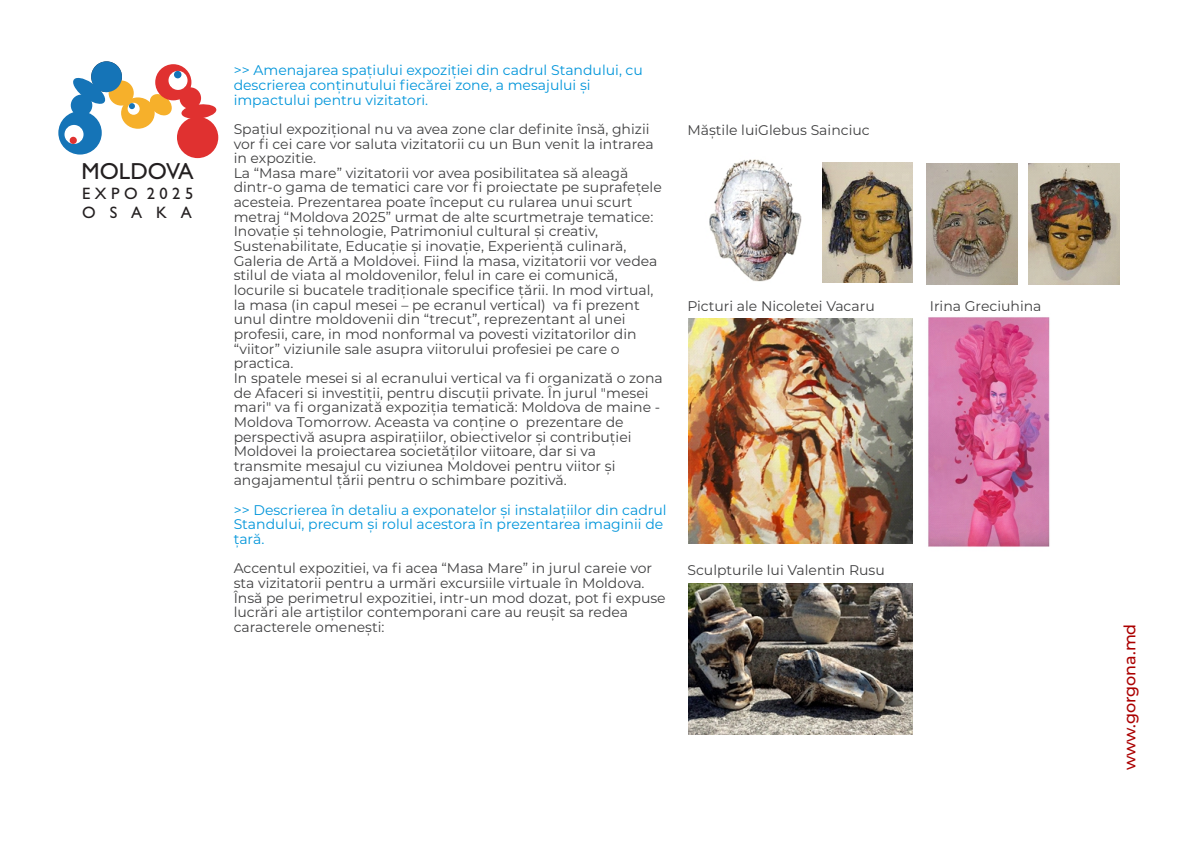
<style>
.page{position:relative;width:1191px;height:842px;background:#fff}
.page>*{position:absolute;margin:0;border:0;box-sizing:border-box;transform-origin:0 0}
.t1{font:23.3px "Gill Sans";color:#231f20}
.t2{font:16.5px/18.7px "Gill Sans";letter-spacing:.27em;color:#231f20}
.t3{font:500 16px "Montserrat";color:#ab0000}
.t4{font:14px/14.6px "Montserrat";color:#404041}
.t5{font:14px/14.6px "Montserrat";color:#0095da}
</style>
<div class="page">
<img style="left:898px;top:317px;width:152px;height:230px">
<div style="left:109px;top:80px;width:25px;height:26px;background:#f6b02b;border-radius:50%"></div>
<div style="left:121px;top:97px;width:34px;height:32px;background:#f6b02b;border-radius:50%"></div>
<div style="left:58px;top:111px;width:44px;height:44px;background:#1574b7;border-radius:50%"></div>
<div style="left:71px;top:95px;width:21px;height:21px;background:#1574b7;border-radius:50%"></div>
<div style="left:91px;top:61px;width:31px;height:31px;background:#1574b7;border-radius:50%"></div>
<svg style="left:71px;top:77px;width:36px;height:28px"></svg>
<svg style="left:148px;top:94px;width:25px;height:23px"></svg>
<div style="left:155px;top:64px;width:36px;height:36px;background:#e03130;border-radius:50%"></div>
<div style="left:179px;top:87px;width:22px;height:22px;background:#e03130;border-radius:50%"></div>
<svg style="left:180px;top:103px;width:37px;height:17px"></svg>
<div style="left:177px;top:117px;width:41px;height:41px;background:#e03130;border-radius:50%"></div>
<div style="left:64px;top:125px;width:20px;height:19px;background:#fff;border-radius:50%"></div>
<div style="left:168px;top:71px;width:19px;height:19px;background:#fff;border-radius:50%"></div>
<div style="left:70px;top:137px;width:7px;height:7px;background:#e03130;border-radius:50%"></div>
<div style="left:128px;top:103px;width:12px;height:12px;background:#fff;border-radius:50%"></div>
<div style="left:174px;top:71px;width:7px;height:7px;background:#1574b7;border-radius:50%"></div>
<svg style="left:129px;top:103px;width:6px;height:6px"></svg>
<img style="left:709px;top:159px;width:93px;height:123px">
<img style="left:822px;top:163px;width:90px;height:120px">
<img style="left:926px;top:163px;width:91px;height:121px">
<img style="left:1029px;top:163px;width:90px;height:121px">
<img style="left:688px;top:319px;width:224px;height:224px">
<img style="left:688px;top:583px;width:224px;height:151px">
<h1 class="t1" style="left:82px;top:163px;width:114px">MOLDOVA</h1>
<p class="t2" style="left:82px;top:186px;width:113px">EXPO 2025<br>OSAKA</p>
<p class="t5" style="left:234px;top:63px;width:411px">&gt;&gt; Amenajarea spațiului expoziției din cadrul Standului, cu descrierea conținutului fiecărei zone, a mesajului și impactului pentru vizitatori.</p>
<p class="t4" style="left:234px;top:122px;width:430px">Spațiul expozițional nu va avea zone clar definite însă, ghizii vor fi cei care vor saluta vizitatorii cu un Bun venit la intrarea in expozitie.<br>La “Masa mare” vizitatorii vor avea posibilitatea să aleagă dintr-o gama de tematici care vor fi proiectate pe suprafețele acesteia. Prezentarea poate început cu rularea unui scurt metraj “Moldova 2025” urmat de alte scurtmetraje tematice:<br>Inovație și tehnologie, Patrimoniul cultural și creativ, Sustenabilitate, Educație și inovație, Experiență culinară, Galeria de Artă a Moldovei. Fiind la masa, vizitatorii vor vedea stilul de viata al moldovenilor, felul in care ei comunică, locurile si bucatele tradiționale specifice țării. In mod virtual, la masa (in capul mesei – pe ecranul vertical) va fi prezent unul dintre moldovenii din “trecut”, reprezentant al unei profesii, care, in mod nonformal va povesti vizitatorilor din “viitor” viziunile sale asupra viitorului profesiei pe care o practica.<br>In spatele mesei si al ecranului vertical va fi organizată o zona de Afaceri si investiții, pentru discuții private. În jurul "mesei mari" va fi organizată expoziția tematică: Moldova de maine - Moldova Tomorrow. Aceasta va conține o prezentare de perspectivă asupra aspirațiilor, obiectivelor și contribuției Moldovei la proiectarea societăților viitoare, dar si va transmite mesajul cu viziunea Moldovei pentru viitor și angajamentul țării pentru o schimbare pozitivă.</p>
<p class="t5" style="left:234px;top:502px;width:434px">&gt;&gt; Descrierea în detaliu a exponatelor și instalațiilor din cadrul<br>Standului, precum și rolul acestora în prezentarea imaginii de țară.</p>
<p class="t4" style="left:234px;top:561px;width:433px">Accentul expozitiei, va fi acea “Masa Mare” in jurul careie vor sta vizitatorii pentru a urmări excursiile virtuale în Moldova.<br>Însă pe perimetrul expozitiei, intr-un mod dozat, pot fi expuse lucrări ale artiștilor contemporani care au reușit sa redea caracterele omenești:</p>
<p class="t4" style="left:687px;top:123px;width:184px">Măștile luiGlebus Sainciuc</p>
<p class="t4" style="left:687px;top:299px;width:189px">Picturi ale Nicoletei Vacaru</p>
<p class="t4" style="left:930px;top:299px;width:113px">Irina Greciuhina</p>
<p class="t4" style="left:687px;top:562px;width:199px">Sculpturile lui Valentin Rusu</p>
<p class="t3" style="left:1119px;top:770px;width:148px;rotate:-90deg">www.gorgona.md</p>
</div>
